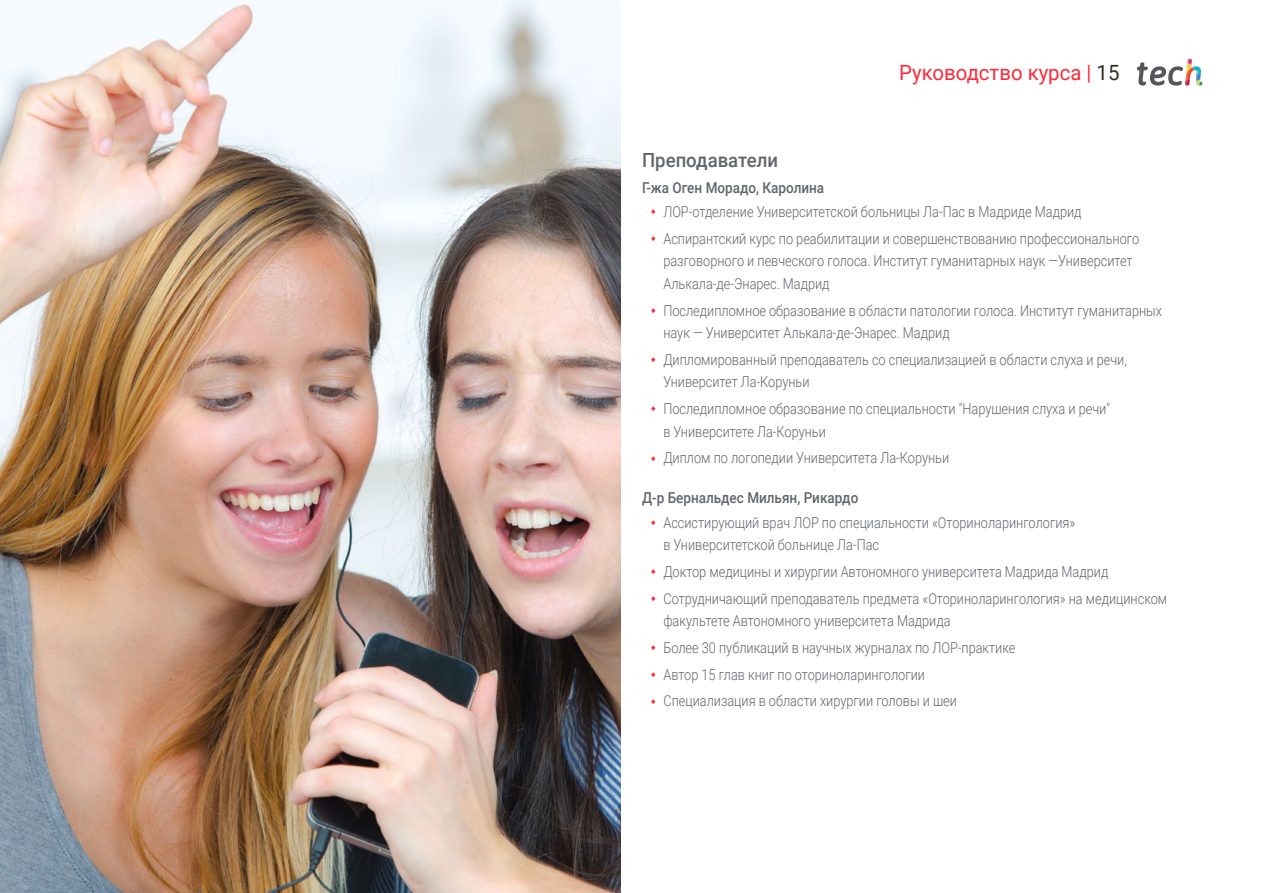
<style>
.page{position:relative;width:1263px;height:893px;background:#fff}
.page>*{position:absolute;margin:0;border:0;box-sizing:border-box;transform-origin:0 0}
.t1{font:21px "Roboto";color:#ff293a}
.t2{font:500 19.5px "Roboto";color:#61646a;scale:.95 1}
.t3{font:300 15px/26.7px "Roboto";color:#61646a;scale:.85 1}
.t4{font:500 15px "Roboto";color:#61646a;scale:.9 1}
.s1{color:#312e20}
</style>
<div class="page">
<img style="left:0;top:0;width:621px;height:893px">
<svg style="left:1137px;top:59px;width:65px;height:27px"></svg>
<h2 class="t2" style="left:642px;top:146px;width:144px">Преподаватели</h2>
<h1 class="t1" style="left:899px;top:57px;width:222px">Руководство курса | <span class="s1">15</span></h1>
<p class="t4" style="left:642px;top:177px;width:204px">Г-жа Оген Морадо, Каролина</p>
<p class="t3" style="left:663px;top:198px;width:561px">ЛОР-отделение Университетской больницы Ла-Пас в Мадриде Мадрид<br>Аспирантский курс по реабилитации и совершенствованию профессионального</p>
<p class="t3" style="left:663px;top:249px;width:554px;line-height:22.5px">разговорного и певческого голоса. Институт гуманитарных наук —Университет<br>Алькала-де-Энарес. Мадрид</p>
<p class="t3" style="left:663px;top:299px;width:588px;line-height:22.5px">Последипломное образование в области патологии голоса. Институт гуманитарных наук — Университет Алькала-де-Энарес. Мадрид</p>
<p class="t3" style="left:663px;top:348px;width:547px;line-height:22.5px">Дипломированный преподаватель со специализацией в области слуха и речи,<br>Университет Ла-Коруньи</p>
<p class="t3" style="left:663px;top:397px;width:527px;line-height:22.5px">Последипломное образование по специальности "Нарушения слуха и речи" в Университете Ла-Коруньи</p>
<p class="t3" style="left:663px;top:444px;width:338px">Диплом по логопедии Университета Ла-Коруньи</p>
<p class="t4" style="left:642px;top:487px;width:242px">Д-р Бернальдес Мильян, Рикардо</p>
<p class="t3" style="left:663px;top:510px;width:486px;line-height:22.5px">Ассистирующий врач ЛОР по специальности «Оториноларингология» в Университетской больнице Ла-Пас</p>
<p class="t3" style="left:663px;top:558px;width:594px">Доктор медицины и хирургии Автономного университета Мадрида Мадрид<br>Сотрудничающий преподаватель предмета «Оториноларингология» на медицинском</p>
<p class="t3" style="left:663px;top:607px;width:416px">факультете Автономного университета Мадрида<br>Более 30 публикаций в научных журналах по ЛОР-практике Автор 15 глав книг по оториноларингологии Специализация в области хирургии головы и шеи</p>
</div>
